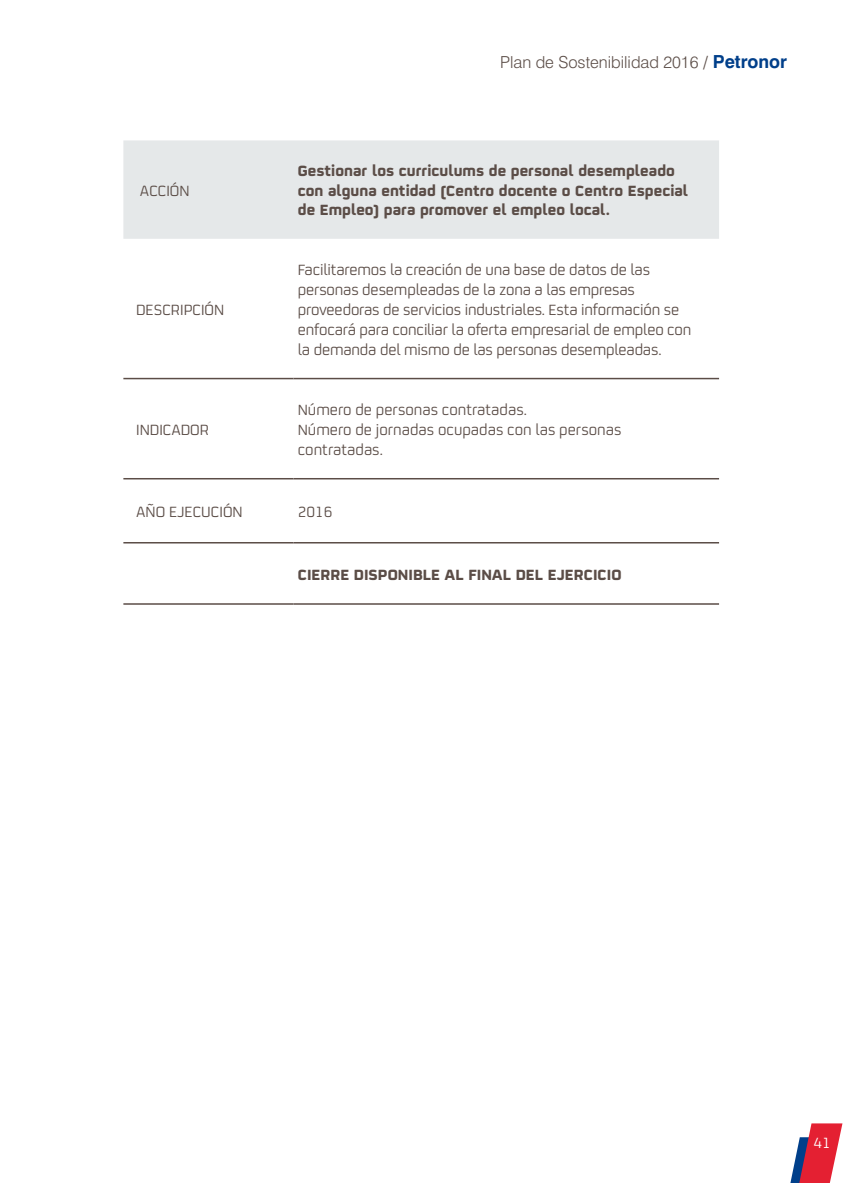
<style>
.page{position:relative;width:868px;height:1183px;background:#fff}
.page>*{position:absolute;margin:0;border:0;box-sizing:border-box;transform-origin:0 0}
.t1{font:16.5px/19.8px "Repsol BETA";letter-spacing:-.01em;color:#5b4d47}
.t2{font:700 16.5px/19.4px "Repsol BETA";color:#5b4d47}
.t3{font:300 16.5px "Swiss 721 BT";color:#5b4d47}
.t4{font:16.5px "Repsol BETA";color:#fff}
.s1{font-weight:400}
.s2{font-weight:700;font-size:18px;color:#003f8a}
</style>
<div class="page">
<svg style="left:790px;top:1123px;width:52px;height:59px"></svg>
<div style="left:123px;top:140px;width:596px;height:99px;background:#e5e8e9"></div>
<hr style="left:123px;top:378px;width:170px;height:1px;background:#5b4d47">
<hr style="left:293px;top:378px;width:426px;height:1px;background:#5b4d47">
<hr style="left:123px;top:478px;width:170px;height:1px;background:#5b4d47">
<hr style="left:293px;top:478px;width:426px;height:1px;background:#5b4d47">
<hr style="left:123px;top:542px;width:170px;height:1px;background:#5b4d47">
<hr style="left:293px;top:542px;width:426px;height:1px;background:#5b4d47">
<hr style="left:123px;top:603px;width:170px;height:1px;background:#5b4d47">
<hr style="left:293px;top:603px;width:426px;height:1px;background:#5b4d47">
<p class="t1" style="left:140px;top:179px;width:51px">ACCIÓN</p>
<p class="t1" style="left:136px;top:298px;width:90px">DESCRIPCIÓN</p>
<p class="t1" style="left:136px;top:418px;width:74px">INDICADOR</p>
<p class="t3" style="left:500px;top:52px;width:288px">Plan de Sostenibilidad 2016 <span class="s1">/</span> <span class="s2">Petronor</span></p>
<p class="t2" style="left:298px;top:159px;width:392px">Gestionar los curriculums de personal desempleado con alguna entidad (Centro docente o Centro Especial de Empleo) para promover el empleo local.</p>
<p class="t1" style="left:298px;top:259px;width:395px">Facilitaremos la creación de una base de datos de las personas desempleadas de la zona a las empresas proveedoras de servicios industriales. Esta información se enfocará para conciliar la oferta empresarial de empleo con la demanda del mismo de las personas desempleadas.</p>
<p class="t1" style="left:298px;top:399px;width:325px">Número de personas contratadas.<br>Número de jornadas ocupadas con las personas contratadas.</p>
<p class="t1" style="left:136px;top:500px;width:108px">AÑO EJECUCIÓN</p>
<p class="t1" style="left:298px;top:500px;width:36px">2016</p>
<p class="t2" style="left:298px;top:562px;width:325px">CIERRE DISPONIBLE AL FINAL DEL EJERCICIO</p>
<p class="t4" style="left:813px;top:1131px;width:19px">41</p>
</div>
